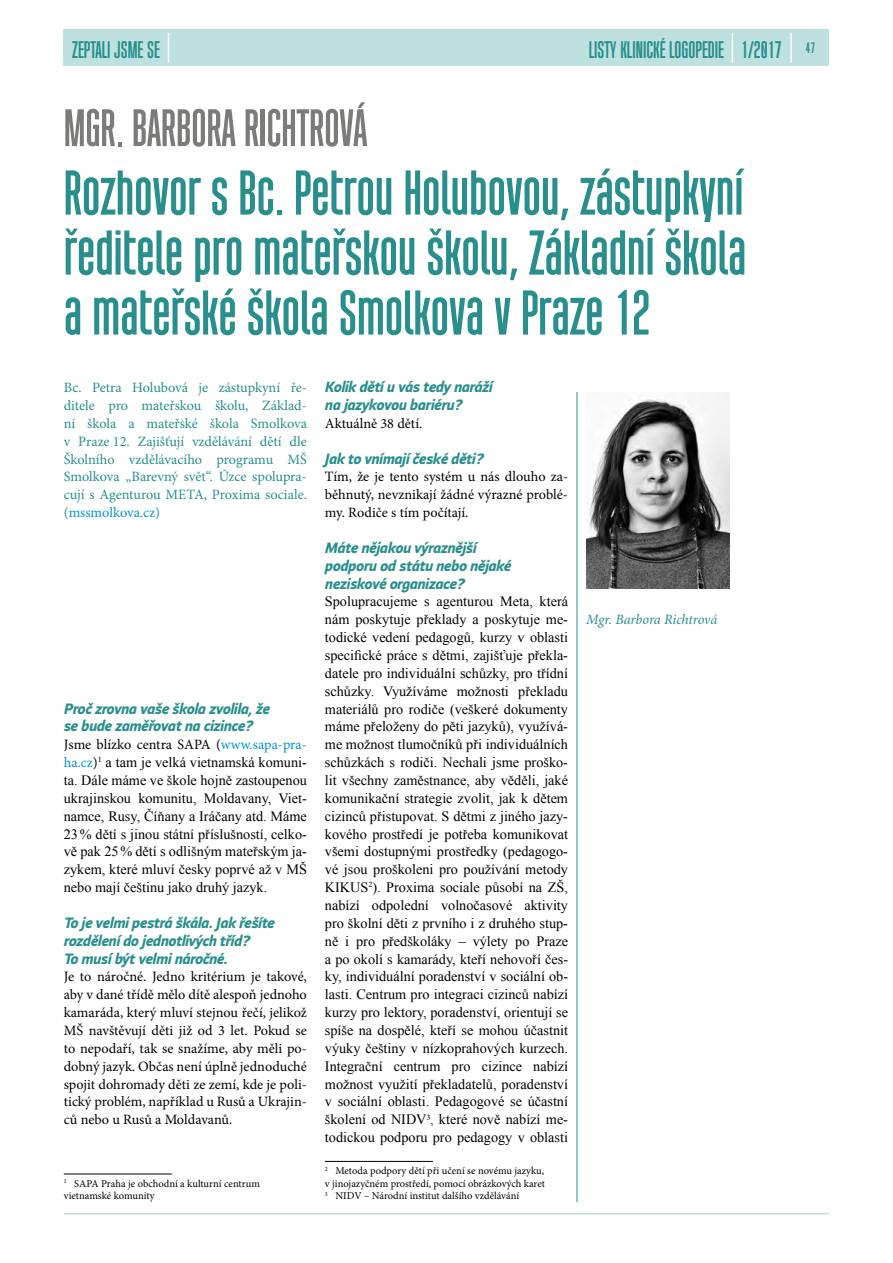
<style>
.page{position:relative;width:893px;height:1263px;background:#fff}
.page>*{position:absolute;margin:0;border:0;box-sizing:border-box;transform-origin:0 0}
.t1{font:63px/60px "Header 12";color:#288f8c;text-align:justify}
.t2{font:52.5px "Header 12";color:#7b7b7a}
.t3{font:24px "Header 12";color:#288f8c}
.t4{font:italic 700 14.85px/17.9px "Andulka Sans Text";letter-spacing:-.02em;color:#288f8c}
.t5{font:14.25px/17.9px "Times New Roman";color:#000;text-align:justify}
.t6{font:14.25px/17.9px "Minion Pro";color:#000;text-align:justify}
.t7{font:14.25px/17.9px "Minion Pro";letter-spacing:-.005em;color:#288f8c;text-align:justify}
.t8{font:italic 14.25px "Minion Pro";letter-spacing:-.01em;color:#288f8c}
.t9{font:10.5px/12.6px "Minion Pro";color:#000}
.s1{color:#0094d4}
.s2{font-family:"Minion Pro";color:#0094d4}
.s3{font-family:"Minion Pro"}
.s4{font-size:12px}
</style>
<div class="page">
<div style="left:64px;top:30px;width:765px;height:36px;background:#bee1e0"></div>
<hr style="left:732px;top:33px;width:1px;height:30px;background:#fff">
<hr style="left:64px;top:1213px;width:765px;height:1px;background:#bee1e0">
<hr style="left:790px;top:33px;width:2px;height:30px;background:#fff">
<hr style="left:168px;top:33px;width:1px;height:30px;background:#fff">
<hr style="left:577px;top:392px;width:1px;height:810px;background:#288f8c">
<img style="left:586px;top:392px;width:144px;height:196px">
<hr style="left:64px;top:1173px;width:108px;height:1px;background:#000">
<hr style="left:325px;top:1161px;width:108px;height:1px;background:#000">
<h3 class="t3" style="left:72px;top:38px;width:89px">ZEPTALI JSME SE</h3>
<h3 class="t3" style="left:589px;top:38px;width:228px">LISTY KLINICKÉ LOGOPEDIE 1/2017 <sup>47</sup></h3>
<h2 class="t2" style="left:64px;top:102px;width:305px">MGR. BARBORA RICHTROVÁ</h2>
<h1 class="t1" style="left:64px;top:165px;width:684px">Rozhovor s Bc. Petrou Holubovou, zástupkyní ředitele pro mateřskou školu, Základní škola a mateřské škola Smolkova v Praze 12</h1>
<p class="t7" style="left:64px;top:379px;width:245px">Bc. Petra Holubová je zástupkyní ře&shy;ditele pro mateřskou školu, Základ&shy;ní škola a mateřské škola Smolkova v Praze 12. Zajišťují vzdělávání dětí dle Školního vzdělávacího programu MŠ Smolkova „Barevný svět“. Úzce spolupra&shy;cují s Agenturou META, Proxima sociale. (<span class="s1">mssmolkova.cz</span>)</p>
<p class="t4" style="left:64px;top:699px;width:208px">Proč zrovna vaše škola zvolila, že se bude zaměřovat na cizince?</p>
<p class="t6" style="left:64px;top:736px;width:245px">Jsme blízko centra SAPA (<span class="s1">www.sapa-pra-</span></p>
<p class="t5" style="left:64px;top:753px;width:245px"><span class="s2">ha.cz</span><span class="s3">)</span><sup>1</sup> a tam je velká vietnamská komuni&shy;ta. Dále máme ve škole hojně zastoupenou ukrajinskou komunitu, Moldavany, Viet&shy;namce, Rusy, Číňany a Iráčany atd. Máme 23% dětí s jinou státní příslušností, celko&shy;vě pak 25% dětí s odlišným mateřským ja&shy;zykem, které mluví česky poprvé až v MŠ nebo mají češtinu jako druhý jazyk.</p>
<p class="t4" style="left:64px;top:914px;width:213px">To je velmi pestrá škála. Jak řešíte rozdělení do jednotlivých tříd?<br>To musí být velmi náročné.</p>
<p class="t6" style="left:64px;top:968px;width:245px">Je to náročné. Jedno kritérium je takové, aby v dané třídě mělo dítě alespoň jednoho kamaráda, který mluví stejnou řečí, jelikož MŠ navštěvují děti již od 3 let. Pokud se to nepodaří, tak se snažíme, aby měli po&shy;dobný jazyk. Občas není úplně jednoduché spojit dohromady děti ze zemí, kde je poli&shy;tický problém, například u Rusů a Ukrajin&shy;ců nebo u Rusů a Moldavanů.</p>
<p class="t9" style="left:64px;top:1177px;width:198px"><sup>1</sup> SAPA Praha je obchodní a kulturní centrum vietnamské komunity</p>
<p class="t4" style="left:325px;top:378px;width:169px">Kolik dětí u vás tedy naráží na jazykovou bariéru?</p>
<p class="t6" style="left:325px;top:414px;width:99px">Aktuálně 38 dětí.</p>
<p class="t4" style="left:325px;top:449px;width:160px">Jak to vnímají české děti?</p>
<p class="t6" style="left:325px;top:468px;width:245px">Tím, že je tento systém u nás dlouho za&shy;běhnutý, nevznikají žádné výrazné problé&shy;my. Rodiče s tím počítají.</p>
<p class="t4" style="left:325px;top:539px;width:188px">Máte nějakou výraznější podporu od státu nebo nějaké neziskové organizace?</p>
<p class="t5" style="left:325px;top:592px;width:245px">Spolupracujeme s agenturou Meta, která nám poskytuje překlady a poskytuje me&shy;todické vedení pedagogů, kurzy v oblasti specifické práce s dětmi, zajišťuje překla&shy;datele pro individuální schůzky, pro třídní schůzky. Využíváme možnosti překladu materiálů pro rodiče (veškeré dokumenty máme přeloženy do pěti jazyků), využívá&shy;me možnost tlumočníků při individuálních schůzkách s rodiči. Nechali jsme proško&shy;lit všechny zaměstnance, aby věděli, jaké komunikační strategie zvolit, jak k dětem cizinců přistupovat. S dětmi z jiného jazy&shy;kového prostředí je potřeba komunikovat všemi dostupnými prostředky (pedagogo&shy;vé jsou proškoleni pro používání metody KIKUS<sup>2</sup>). Proxima sociale působí na ZŠ, nabízí odpolední volnočasové aktivity pro školní děti z prvního i z druhého stup&shy;ně i pro předškoláky – výlety po Praze a po okolí s kamarády, kteří nehovoří čes&shy;ky, individuální poradenství v sociální ob&shy;lasti. Centrum pro integraci cizinců nabízí kurzy pro lektory, poradenství, orientují se spíše na dospělé, kteří se mohou účastnit výuky češtiny v nízkoprahových kurzech.<br>Integrační centrum pro cizince nabízí možnost využití překladatelů, poradenství v sociální oblasti. Pedagogové se účastní školení od NIDV<sup>3</sup><span class="s4">,</span> které nově nabízí me&shy;todickou podporu pro pedagogy v oblasti</p>
<p class="t9" style="left:325px;top:1164px;width:222px;text-align:justify"><sup>2</sup> Metoda podpory dětí při učení se novému jazyku, v jinojazyčném prostředí, pomocí obrázkových karet <sup>3</sup> NIDV – Národní institut dalšího vzdělávání</p>
<p class="t8" style="left:586px;top:610px;width:133px">Mgr. Barbora Richtrová</p>
</div>
